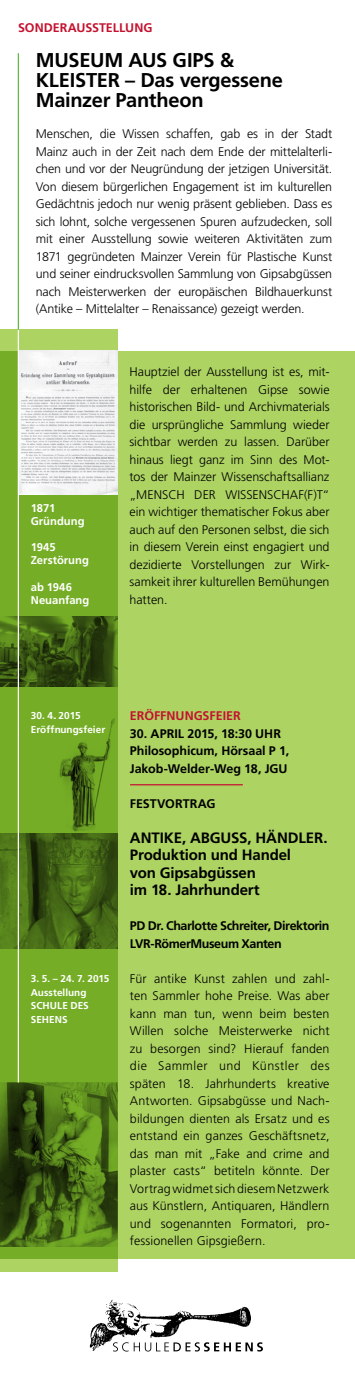
<style>
.page{position:relative;width:355px;height:1389px;background:#fff}
.page>*{position:absolute;margin:0;border:0;box-sizing:border-box;transform-origin:0 0}
.t1{font:700 20px/20px "Frutiger LT";letter-spacing:-.015em;color:#000}
.t2{font:700 15px/17.5px "Frutiger LT";letter-spacing:-.01em;color:#000}
.t3{font:300 12.5px/17.5px "Frutiger LT";color:#000;text-align:justify}
.t4{font:700 12.5px/17.5px "Frutiger LT";letter-spacing:-.02em;color:#000}
.t5{font:700 12.5px "Frutiger LT";color:#c4122f}
.t6{font:700 12.5px "Frutiger LT";color:#000}
.t7{font:700 11.25px/13.1px "Frutiger LT";color:#fff}
.t8{font:700 10px/13.8px "Frutiger LT";letter-spacing:.005em;color:#fff}
</style>
<div class="page">
<div style="left:0;top:351px;width:354px;height:908px;background:#add363"></div>
<svg style="left:0;top:330px;width:117px;height:942px;background:#79b02b"></svg>
<img style="left:0;top:1082px;width:117px;height:164px">
<hr style="left:18px;top:53px;width:1px;height:277px;background:#62bb46">
<hr style="left:130px;top:784px;width:112px;height:1px;background:#c4122f">
<img style="left:0;top:617px;width:117px;height:69px">
<img style="left:56px;top:718px;width:62px;height:116px">
<img style="left:19px;top:351px;width:98px;height:144px">
<img style="left:0;top:834px;width:117px;height:115px">
<hr style="left:18px;top:330px;width:1px;height:752px;background:#fff">
<img style="left:89px;top:1299px;width:174px;height:52px">
<svg style="left:113px;top:1342px;width:149px;height:10px"></svg>
<p class="t5" style="left:18px;top:20px;width:136px">SONDERAUSSTELLUNG</p>
<h1 class="t1" style="left:36px;top:50px;width:248px">MUSEUM AUS GIPS &amp;<br>KLEISTER – Das vergessene<br>Mainzer Pantheon</h1>
<p class="t3" style="left:36px;top:125px;width:297px">Menschen, die Wissen schaffen, gab es in der Stadt Mainz auch in der Zeit nach dem Ende der mittelalterli&shy;chen und vor der Neugründung der jetzigen Universität.<br>Von diesem bürgerlichen Engagement ist im kulturellen Gedächtnis jedoch nur wenig präsent geblieben. Dass es sich lohnt, solche vergessenen Spuren aufzudecken, soll mit einer Ausstellung sowie weiteren Aktivitäten zum 1871 gegründeten Mainzer Verein für Plastische Kunst und seiner eindrucksvollen Sammlung von Gipsabgüssen nach Meisterwerken der europäischen Bildhauerkunst (Antike – Mittelalter – Renaissance) gezeigt werden.</p>
<p class="t7" style="left:31px;top:501px;width:55px">1871<br>Gründung</p>
<p class="t7" style="left:31px;top:541px;width:60px">1945<br>Zerstörung</p>
<p class="t7" style="left:31px;top:580px;width:60px;line-height:13.8px">ab 1946<br>Neuanfang</p>
<p class="t3" style="left:129px;top:363px;width:201px">Hauptziel der Ausstellung ist es, mit&shy;hilfe der erhaltenen Gipse sowie historischen Bild- und Archivmaterials die ursprüngliche Sammlung wieder sichtbar werden zu lassen. Darüber hinaus liegt ganz im Sinn des Mot&shy;tos der Mainzer Wissenschaftsallianz „MENSCH DER WISSENSCHAF(F)T“ ein wichtiger thematischer Fokus aber auch auf den Personen selbst, die sich in diesem Verein einst engagiert und dezidierte Vorstellungen zur Wirk&shy;samkeit ihrer kulturellen Bemühungen hatten.</p>
<p class="t8" style="left:31px;top:709px;width:76px">30. 4. 2015<br>Eröffnungsfeier</p>
<p class="t8" style="left:31px;top:971px;width:80px">3. 5. – 24. 7. 2015<br>Ausstellung<br>SCHULE DES<br>SEHENS</p>
<p class="t5" style="left:130px;top:708px;width:112px">ERÖFFNUNGSFEIER</p>
<p class="t4" style="left:130px;top:725px;width:160px">30. APRIL 2015, 18:30 UHR<br>Philosophicum, Hörsaal P 1,<br>Jakob-Welder-Weg 18, JGU</p>
<p class="t6" style="left:130px;top:796px;width:87px">FESTVORTRAG</p>
<p class="t2" style="left:130px;top:829px;width:199px">ANTIKE, ABGUSS, HÄNDLER.<br>Produktion und Handel<br>von Gipsabgüssen<br>im 18. Jahrhundert</p>
<p class="t4" style="left:130px;top:917px;width:201px">PD Dr. Charlotte Schreiter, Direktorin<br>LVR-RömerMuseum Xanten</p>
<p class="t3" style="left:130px;top:970px;width:201px">Für antike Kunst zahlen und zahl&shy;ten Sammler hohe Preise. Was aber kann man tun, wenn beim besten Willen solche Meisterwerke nicht zu besorgen sind? Hierauf fanden die Sammler und Künstler des späten 18. Jahrhunderts kreative Antworten. Gipsabgüsse und Nach&shy;bildungen dienten als Ersatz und es entstand ein ganzes Geschäftsnetz, das man mit „Fake and crime and plaster casts“ betiteln könnte. Der Vortrag widmet sich diesem Netzwerk aus Künstlern, Antiquaren, Händlern und sogenannten Formatori, pro&shy;fessionellen Gipsgießern.</p>
</div>
